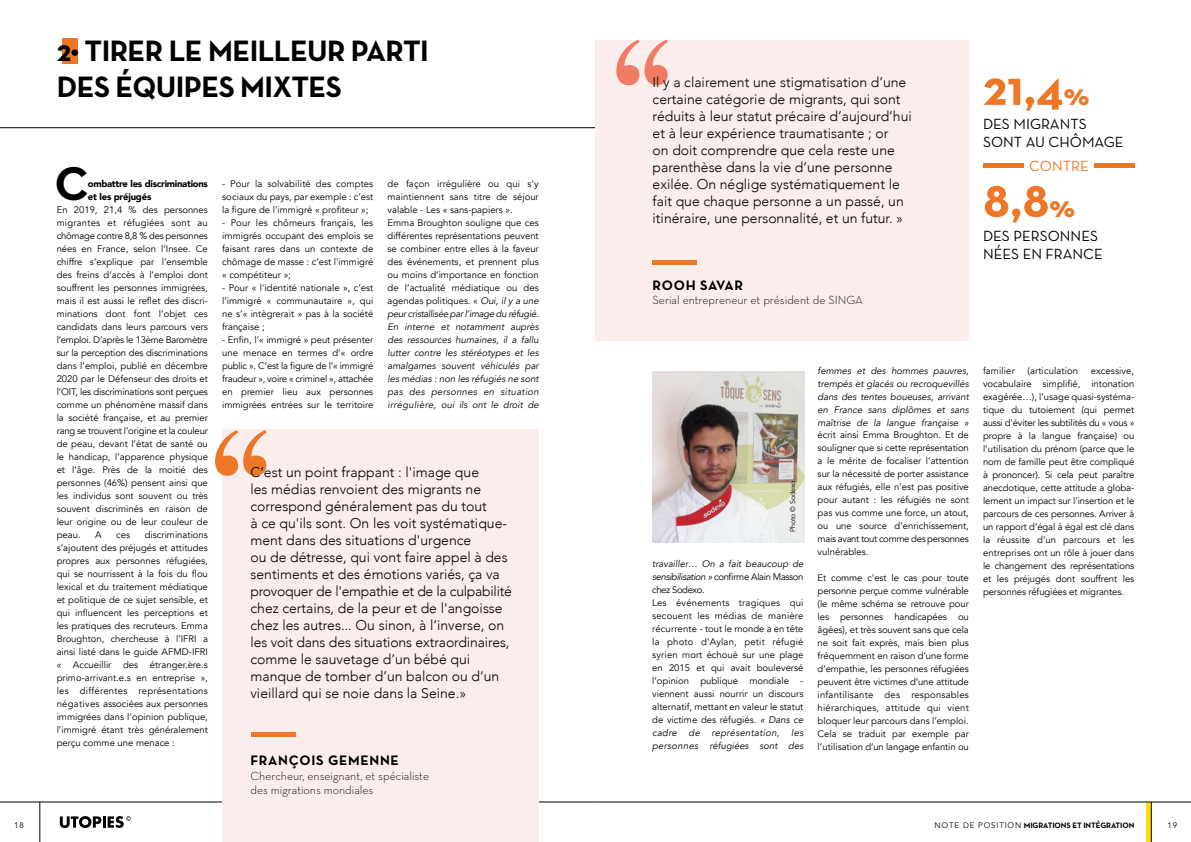
<style>
.page{position:relative;width:1191px;height:842px;background:#fff}
.page>*{position:absolute;margin:0;border:0;box-sizing:border-box;transform-origin:0 0}
.t1{font:700 50px "Neutra Text";color:#ed7726}
.t2{font:700 48.2px "Neutra Text";color:#000}
.t3{font:700 30px/36px "Neutra Text";letter-spacing:-.02em;color:#000}
.t4{font:15px/18px "Neutra Text";color:#000}
.t5{font:15px "Neutra Text";color:#ed7726}
.t6{font:300 14px/17px "Avenir";color:#000}
.t7{font:700 14px "Neutra Text";letter-spacing:.05em;color:#000}
.t8{font:300 12px/14.4px "Neutra Text";color:#000}
.t9{font:9.5px/13px "Avenir";color:#000;text-align:justify}
.t10{font:italic 9.5px/13px "Avenir";color:#000;text-align:justify}
.t11{font:900 9.5px/13px "Avenir";letter-spacing:-.03em;color:#000}
.t12{font:700 8px "Neutra Text";letter-spacing:-.01em;color:#000}
.t13{font:8px "Avenir";color:#000}
.t14{font:7px "Avenir";color:#000}
.s1{font-style:italic}
.s2{font-size:30px}
.s3{font-family:"Avenir";font-weight:400}
</style>
<div class="page">
<div style="left:1146px;top:802px;width:5px;height:40px;background:#fd0"></div>
<svg style="left:60px;top:816px;width:71px;height:12px"></svg>
<hr style="left:0;top:802px;width:595px;height:1px;background:#000">
<hr style="left:40px;top:802px;width:1px;height:40px;background:#000">
<hr style="left:595px;top:802px;width:596px;height:1px;background:#000">
<hr style="left:1151px;top:802px;width:1px;height:40px;background:#000">
<div style="left:63px;top:38px;width:15px;height:26px;background:#ed7726"></div>
<hr style="left:0;top:128px;width:595px;height:1px;background:#000">
<div style="left:222px;top:430px;width:317px;height:412px;background:#faedeb"></div>
<svg style="left:215px;top:430px;width:52px;height:46px"></svg>
<div style="left:251px;top:732px;width:45px;height:5px;background:#ed7726"></div>
<div style="left:595px;top:40px;width:374px;height:300px;background:#faedeb"></div>
<svg style="left:616px;top:40px;width:52px;height:45px"></svg>
<div style="left:652px;top:260px;width:45px;height:5px;background:#ed7726"></div>
<div style="left:983px;top:163px;width:40px;height:5px;background:#ed7726"></div>
<div style="left:1093px;top:163px;width:41px;height:5px;background:#ed7726"></div>
<img style="left:652px;top:371px;width:152px;height:172px">
<h3 class="t3" style="left:57px;top:32px;width:373px">2• TIRER LE MEILLEUR PARTI<br>DES ÉQUIPES MIXTES</h3>
<h2 class="t2" style="left:54px;top:153px;width:36px">C</h2>
<p class="t11" style="left:88px;top:177px;width:122px">ombattre les discriminations et les préjugés</p>
<p class="t9" style="left:57px;top:203px;width:153px">En 2019, 21,4 % des personnes migrantes et réfugiées sont au chômage contre 8,8 % des personnes nées en France, selon l’Insee. Ce chiffre s’explique par l’ensemble des freins d’accès à l’emploi dont souffrent les personnes immigrées, mais il est aussi le reflet des discri&shy;minations dont font l’objet ces candidats dans leurs parcours vers l’emploi. D’après le 13ème Baromètre sur la perception des discriminations dans l’emploi, publié en décembre 2020 par le Défenseur des droits et l’OIT, les discriminations sont perçues comme un phénomène massif dans la société française, et au premier rang se trouvent l’origine et la couleur de peau, devant l’état de santé ou le handicap, l’apparence physique et l’âge. Près de la moitié des personnes (46%) pensent ainsi que les individus sont souvent ou très souvent discriminés en raison de leur origine ou de leur couleur de peau.</p>
<p class="t9" style="left:57px;top:528px;width:153px;text-indent:88px">discriminations s’ajoutent des préjugés et attitudes propres aux personnes réfugiées, qui se nourrissent à la fois du flou lexical et du traitement médiatique et politique de ce sujet sensible, et qui influencent les perceptions et les pratiques des recruteurs. Emma Broughton, chercheuse à l’IFRI a ainsi listé dans le guide AFMD-IFRI « Accueillir des étranger.ère.s primo-arrivant.e.s en entreprise », les différentes représentations négatives associées aux personnes immigrées dans l’opinion publique, l’immigré étant très généralement perçu comme une menace :</p>
<p class="t9" style="left:95px;top:528px;width:8px">A</p>
<p class="t9" style="left:116px;top:528px;width:15px">ces</p>
<p class="t9" style="left:222px;top:177px;width:153px">- Pour la solvabilité des comptes sociaux du pays, par exemple : c’est la figure de l'immigré « profiteur »;</p>
<p class="t9" style="left:222px;top:216px;width:153px">- Pour les chômeurs français, les immigrés occupant des emplois se faisant rares dans un contexte de chômage de masse : c’est l'immigré « compétiteur »;</p>
<p class="t9" style="left:222px;top:281px;width:153px">- Pour « l'identité nationale », c’est l’immigré « communautaire », qui ne s’« intègrerait » pas à la société française ;</p>
<p class="t9" style="left:222px;top:333px;width:153px">- Enfin, l’« immigré » peut présenter une menace en termes d’« ordre public ». C’est la figure de l’« immigré fraudeur », voire « criminel », attachée en premier lieu aux personnes immigrées entrées sur le territoire</p>
<p class="t9" style="left:387px;top:177px;width:153px;text-align:left">de façon irrégulière ou qui s’y maintiennent sans titre de séjour valable - Les « sans-papiers ».<br>Emma Broughton souligne que ces différentes représentations peuvent se combiner entre elles à la faveur des événements, et prennent plus ou moins d’importance en fonction de l’actualité médiatique ou des agendas politiques. « <span class="s1">Oui, il y a une peur cristallisée par l’image du réfugié.<br>En interne et notamment auprès des ressources humaines, il a fallu lutter contre les stéréotypes et les amalgames souvent véhiculés par les médias : non les réfugiés ne sont pas des personnes en situation irrégulière, oui ils ont le droit de</span></p>
<p class="t6" style="left:250px;top:464px;width:263px">C’est un point frappant : l'image que<br>les médias renvoient des migrants ne correspond généralement pas du tout<br>à ce qu'ils sont. On les voit systématique&shy;ment dans des situations d'urgence<br>ou de détresse, qui vont faire appel à des sentiments et des émotions variés, ça va provoquer de l'empathie et de la culpabilité chez certains, de la peur et de l'angoisse chez les autres... Ou sinon, à l’inverse, on les voit dans des situations extraordinaires, comme le sauvetage d’un bébé qui manque de tomber d’un balcon ou d‘un vieillard qui se noie dans la Seine.»</p>
<h3 class="t7" style="left:250px;top:752px;width:150px">FRANÇOIS GEMENNE</h3>
<p class="t8" style="left:250px;top:768px;width:180px">Chercheur, enseignant, et spécialiste des migrations mondiales</p>
<p class="t6" style="left:652px;top:73px;width:261px">Il y a clairement une stigmatisation d’une certaine catégorie de migrants, qui sont réduits à leur statut précaire d’aujourd’hui et à leur expérience traumatisante ; or<br>on doit comprendre que cela reste une parenthèse dans la vie d’une personne exilée. On néglige systématiquement le fait que chaque personne a un passé, un itinéraire, une personnalité, et un futur. »</p>
<h3 class="t7" style="left:652px;top:276px;width:92px">ROOH SAVAR</h3>
<p class="t8" style="left:652px;top:293px;width:212px">Serial entrepreneur et président de SINGA</p>
<h1 class="t1" style="left:983px;top:57px;width:108px">21,4<span class="s2">%</span></h1>
<h3 class="t4" style="left:983px;top:114px;width:142px">DES MIGRANTS<br>SONT AU CHÔMAGE</h3>
<h3 class="t5" style="left:1029px;top:157px;width:61px">CONTRE</h3>
<h1 class="t1" style="left:983px;top:168px;width:94px">8,8<span class="s2">%</span></h1>
<h3 class="t4" style="left:983px;top:226px;width:121px">DES PERSONNES<br>NÉES EN FRANCE</h3>
<p class="t14" style="left:788px;top:532px;width:53px;rotate:-90deg">Photo © Sodexo</p>
<p class="t9" style="left:652px;top:557px;width:153px;text-align:left"><span class="s1">travailler… On a fait beaucoup de sensibilisation »</span> confirme Alain Masson chez Sodexo.<br>Les événements tragiques qui secouent les médias de manière récurrente - tout le monde a en tête la photo d’Aylan, petit réfugié syrien mort échoué sur une plage en 2015 et qui avait bouleversé l’opinion publique mondiale - viennent aussi nourrir un discours alternatif, mettant en valeur le statut de victime des réfugiés. <span class="s1">« Dans ce cadre de représentation, les personnes réfugiées sont des</span></p>
<p class="t10" style="left:817px;top:364px;width:153px">femmes et des hommes pauvres, trempés et glacés ou recroquevillés dans des tentes boueuses, arrivant en France sans diplômes et sans maîtrise de la langue française »</p>
<p class="t9" style="left:817px;top:429px;width:153px">écrit ainsi Emma Broughton. Et de souligner que si cette représentation a le mérite de focaliser l’attention sur la nécessité de porter assistance aux réfugiés, elle n’est pas positive pour autant : les réfugiés ne sont pas vus comme une force, un atout, ou une source d’enrichissement, mais avant tout comme des personnes vulnérables.</p>
<p class="t9" style="left:817px;top:572px;width:153px">Et comme c'est le cas pour toute personne perçue comme vulnérable (le même schéma se retrouve pour les personnes handicapées ou âgées), et très souvent sans que cela ne soit fait exprès, mais bien plus fréquemment en raison d’une forme d’empathie, les personnes réfugiées peuvent être victimes d’une attitude infantilisante des responsables hiérarchiques, attitude qui vient bloquer leur parcours dans l’emploi.<br>Cela se traduit par exemple par l’utilisation d’un langage enfantin ou</p>
<p class="t9" style="left:983px;top:364px;width:33px">familier</p>
<p class="t9" style="left:1027px;top:364px;width:52px">(articulation</p>
<p class="t9" style="left:983px;top:364px;width:153px;text-indent:108px">excessive, vocabulaire simplifié, intonation exagérée…), l’usage quasi-systéma&shy;tique du tutoiement (qui permet aussi d'éviter les subtilités du « vous » propre à la langue française) ou l’utilisation du prénom (parce que le nom de famille peut être compliqué à prononcer). Si cela peut paraître anecdotique, cette attitude a globa&shy;lement un impact sur l’insertion et le parcours de ces personnes. Arriver à un rapport d’égal à égal est clé dans la réussite d’un parcours et les entreprises ont un rôle à jouer dans le changement des représentations et les préjugés dont souffrent les personnes réfugiées et migrantes.</p>
<p class="t13" style="left:14px;top:820px;width:11px">18</p>
<p class="t12" style="left:934px;top:820px;width:201px"><span class="s3">NOTE DE POSITION</span> MIGRATIONS ET INTÉGRATION</p>
<p class="t13" style="left:1167px;top:820px;width:11px">19</p>
</div>
